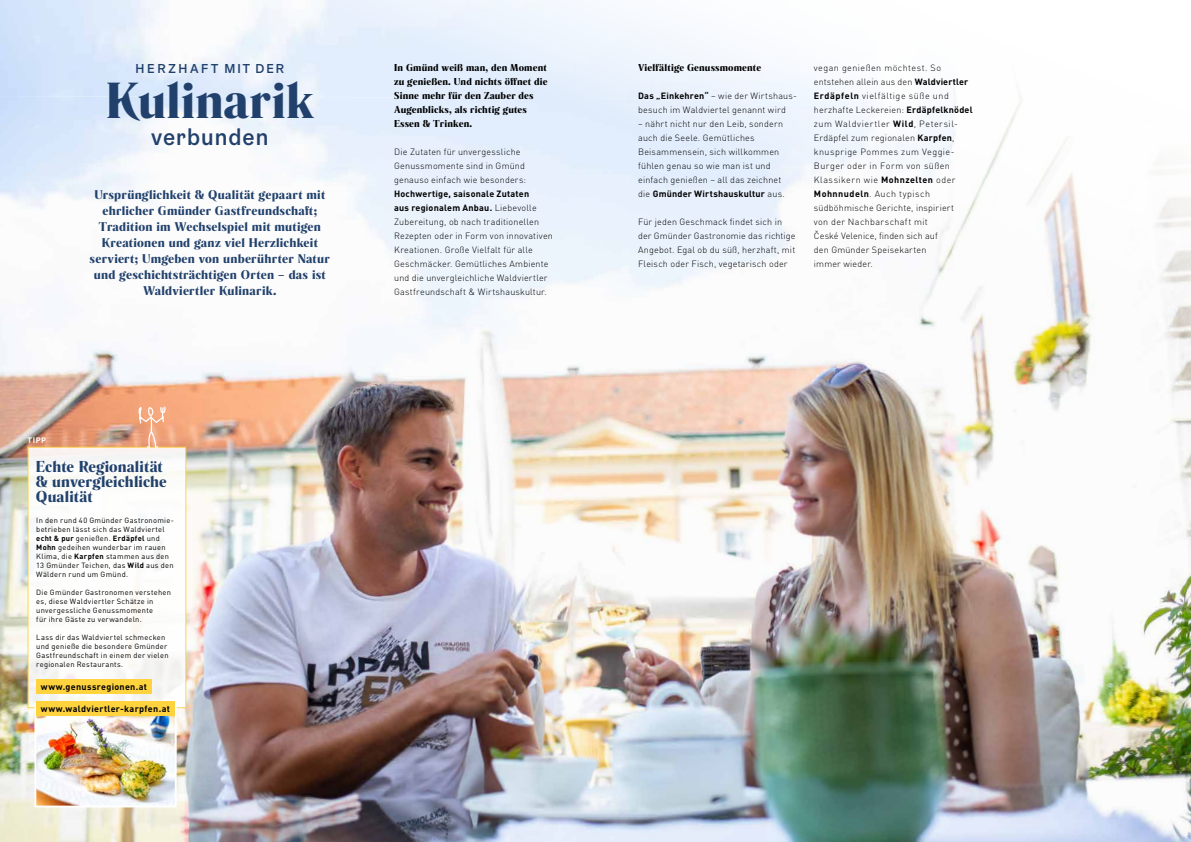
<style>
.page{position:relative;width:1191px;height:842px;background:#fff}
.page>*{position:absolute;margin:0;border:0;box-sizing:border-box;transform-origin:0 0}
.t1{font:900 48px "Rando Display";letter-spacing:.005em;color:#21416c}
.t2{font:500 23px "Graebenbach";letter-spacing:.045em;color:#21416c}
.t3{font:900 15px/15px "Rando Display";letter-spacing:.005em;color:#21416c}
.t4{font:500 13px "Graebenbach";letter-spacing:.2em;color:#21416c}
.t5{font:900 12px/16px "Rando Display";letter-spacing:.015em;color:#21416c;text-align:center}
.t6{font:900 9.5px/14px "Rando Display";letter-spacing:.015em;color:#000}
.t7{font:300 9px/14px "DIN Pro";letter-spacing:.02em;color:#000}
.t8{font:300 9px/14px "DIN Pro";letter-spacing:.04em;color:#000}
.t9{font:700 9px "DIN Pro";letter-spacing:.035em;color:#000}
.t10{font:700 7.9px "DIN Pro";color:#fff}
.t11{font:7.5px/9px "DIN Pro";letter-spacing:.04em;color:#000}
.s1{font-weight:700}
</style>
<div class="page">
<img style="left:0;top:96px;width:1191px;height:746px">
<svg style="left:217px;top:0;width:974px;height:354px"></svg>
<div style="left:28px;top:447px;width:158px;height:261px;background:#fff"></div>
<img style="left:34px;top:706px;width:144px;height:102px">
<svg style="left:139px;top:406px;width:26px;height:42px"></svg>
<div style="left:36px;top:701px;width:139px;height:14px;background:#ffd33d"></div>
<div style="left:36px;top:679px;width:116px;height:14px;background:#ffd33d"></div>
<h3 class="t4" style="left:136px;top:60px;width:150px">HERZHAFT MIT DER</h3>
<h1 class="t1" style="left:106px;top:66px;width:209px">Kulinarik</h1>
<h2 class="t2" style="left:151px;top:123px;width:119px">verbunden</h2>
<p class="t5" style="left:90px;top:186px;width:242px">Ursprünglichkeit &amp; Qualität gepaart mit ehrlicher Gmünder Gastfreundschaft; Tradition im Wechselspiel mit mutigen Kreationen und ganz viel Herzlichkeit serviert; Umgeben von unberührter Natur und geschichtsträchtigen Orten – das ist Waldviertler Kulinarik.</p>
<p class="t10" style="left:28px;top:435px;width:20px">TIPP</p>
<h3 class="t3" style="left:36px;top:459px;width:132px">Echte Regionalität &amp; unvergleichliche<br>Qualität</h3>
<p class="t11" style="left:36px;top:515px;width:139px">In den rund 40 Gmünder Gastronomie&shy;betrieben lässt sich das Waldviertel <span class="s1">echt &amp; pur</span> genießen. <span class="s1">Erdäpfel</span> und <span class="s1">Mohn</span> gedeihen wunderbar im rauen Klima, die <span class="s1">Karpfen</span> stammen aus den 13 Gmünder Teichen, das <span class="s1">Wild</span> aus den Wäldern rund um Gmünd.</p>
<p class="t11" style="left:36px;top:587px;width:136px">Die Gmünder Gastronomen verstehen es, diese Waldviertler Schätze in unvergessliche Genussmomente<br>für ihre Gäste zu verwandeln.</p>
<p class="t11" style="left:36px;top:632px;width:134px">Lass dir das Waldviertel schmecken und genieße die besondere Gmünder Gastfreundschaft in einem der vielen regionalen Restaurants.</p>
<p class="t9" style="left:41px;top:702px;width:131px">www.waldviertler-karpfen.at</p>
<p class="t9" style="left:41px;top:680px;width:108px">www.genussregionen.at</p>
<p class="t6" style="left:394px;top:60px;width:155px">In Gmünd weiß man, den Moment zu genießen. Und nichts öffnet die<br>Sinne mehr für den Zauber des<br>Augenblicks, als richtig gutes<br>Essen &amp; Trinken.</p>
<p class="t7" style="left:394px;top:144px;width:133px">Die Zutaten für unvergessliche<br>Genussmomente sind in Gmünd genauso einfach wie besonders:</p>
<p class="t7" style="left:394px;top:186px;width:160px"><span class="s1">Hochwertige, saisonale Zutaten<br>aus regionalem Anbau.</span> Liebevolle Zubereitung, ob nach traditionellen Rezepten oder in Form von innovativen Kreationen. Große Vielfalt für alle Geschmäcker. Gemütliches Ambiente und die unvergleichliche Waldviertler Gastfreundschaft &amp; Wirtshauskultur.</p>
<p class="t6" style="left:638px;top:60px;width:125px">Vielfältige Genussmomente</p>
<p class="t7" style="left:638px;top:88px;width:160px"><span class="s1">Das „Einkehren“</span> – wie der Wirtshaus&shy;besuch im Waldviertel genannt wird</p>
<p class="t7" style="left:638px;top:116px;width:148px">– nährt nicht nur den Leib, sondern auch die Seele. Gemütliches<br>Beisammensein, sich willkommen fühlen genau so wie man ist und einfach genießen – all das zeichnet die <span class="s1">Gmünder Wirtshauskultur</span> aus.</p>
<p class="t7" style="left:638px;top:214px;width:159px">Für jeden Geschmack findet sich in der Gmünder Gastronomie das richtige Angebot. Egal ob du süß, herzhaft, mit Fleisch oder Fisch, vegetarisch oder</p>
<p class="t8" style="left:814px;top:60px;width:160px">vegan genießen möchtest. So entstehen allein aus den <span class="s1">Waldviertler<br>Erdäpfeln</span> vielfältige süße und herzhafte Leckereien: <span class="s1">Erdäpfelknödel </span>zum Waldviertler <span class="s1">Wild</span>, Petersil-<br>Erdäpfel zum regionalen <span class="s1">Karpfen</span>, knusprige Pommes zum Veggie-<br>Burger oder in Form von süßen<br>Klassikern wie <span class="s1">Mohnzelten</span> oder<br><span class="s1">Mohnnudeln</span>. Auch typisch südböhmische Gerichte, inspiriert<br>von der Nachbarschaft mit<br>České Velenice, finden sich auf<br>den Gmünder Speisekarten<br>immer wieder.</p>
</div>
